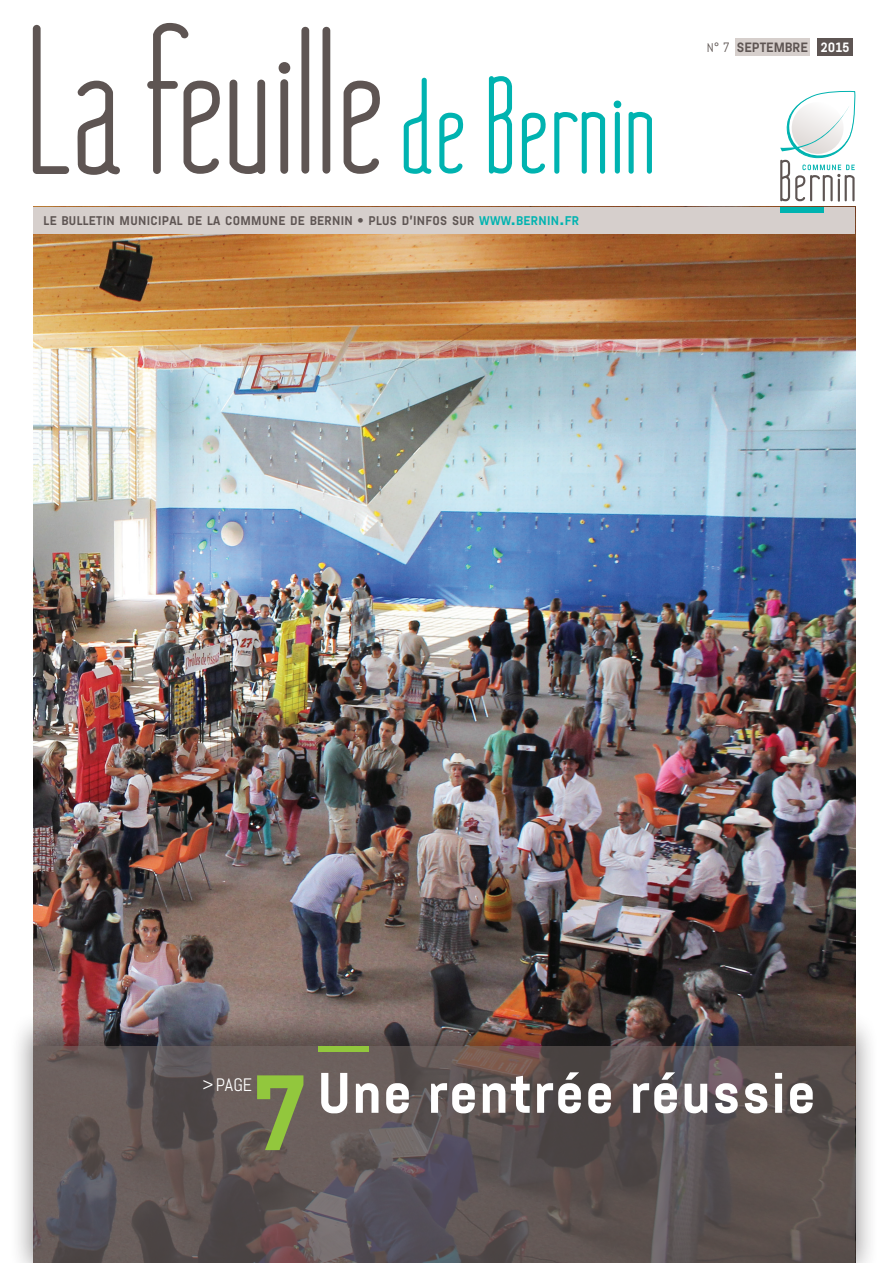
<style>
.page{position:relative;width:893px;height:1263px;background:#fff}
.page>*{position:absolute;margin:0;border:0;box-sizing:border-box;transform-origin:0 0}
.t1{font:700 177px "Nue";letter-spacing:.03em;color:#5e5553}
.t2{font:700 106.8px "Abel Pro";color:#92c73d}
.t3{font:700 57px "Abel Pro";letter-spacing:.02em;color:#fff}
.t4{font:18px "Abel";color:#fff}
.t5{font:700 13.5px "Abel Pro";color:#5e5553}
.t6{font:700 12.6px "Abel Pro";letter-spacing:.025em;color:#5e5553}
.s1{font-size:115.65px;color:#00b3b0}
.s2{font-size:13.5px}
.s3{color:#00b3b0}
.s4{font-size:18px;color:#00b3b0}
.s5{font-family:"Abel";font-weight:400;font-size:12.6px}
.s6{font-family:"Abel";font-weight:400}
.s7{color:#fff}
</style>
<div class="page">
<div style="left:735px;top:39px;width:75px;height:17px;background:#d6cfcc"></div>
<div style="left:817px;top:39px;width:35px;height:17px;background:#5e5553"></div>
<img style="left:33px;top:233px;width:822px;height:775px">
<div style="left:33px;top:207px;width:822px;height:26px;background:#d6cfcc"></div>
<div style="left:8px;top:1008px;width:870px;height:255px;background:#231f20;opacity:.75"></div>
<svg style="left:33px;top:1046px;width:822px;height:217px;background:#5d5353"></svg>
<div style="left:780px;top:207px;width:44px;height:5px;background:#00b3b0"></div>
<svg style="left:780px;top:91px;width:76px;height:111px"></svg>
<div style="left:318px;top:1046px;width:50px;height:6px;background:#92c73d"></div>
<h1 class="t1" style="left:35px;top:-15px;width:626px">La feuille<span class="s1">de Bernin</span></h1>
<p class="t6" style="left:44px;top:212px;width:536px">LE BULLETIN MUNICIPAL DE LA COMMUNE DE BERNIN <span class="s2">•</span> PLUS D<span class="s2">’</span>INFOS SUR <span class="s3">WWW</span><span class="s4">.</span><span class="s3">BERNIN</span><span class="s4">.</span><span class="s3">FR</span></p>
<p class="t5" style="left:707px;top:38px;width:144px"><span class="s5">n</span><span class="s6">° 7</span> SEPTEMBRE <span class="s7">2015</span></p>
<h3 class="t4" style="left:202px;top:1073px;width:51px">&gt;PAGE</h3>
<h2 class="t2" style="left:250px;top:1039px;width:60px">7</h2>
<h3 class="t3" style="left:317px;top:1053px;width:500px">Une rentrée réussie</h3>
</div>
